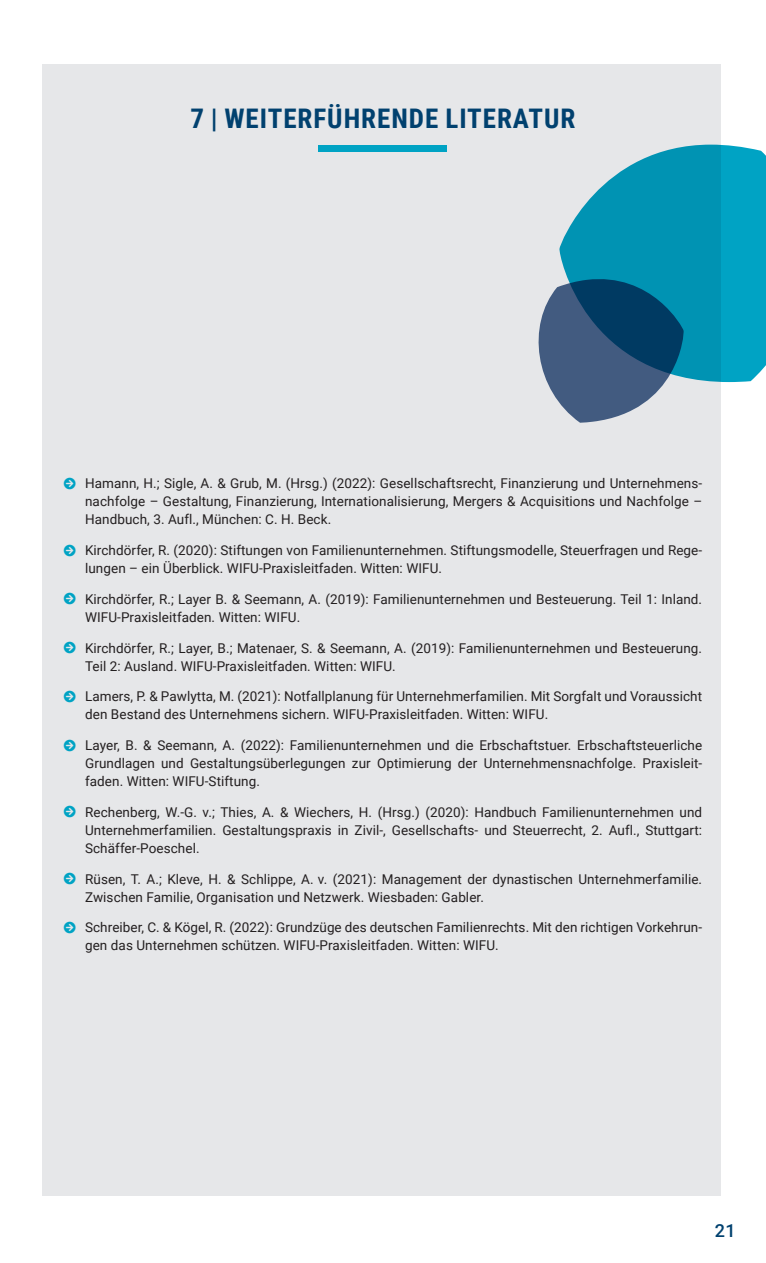
<style>
.page{position:relative;width:766px;height:1263px;background:#fff}
.page>*{position:absolute;margin:0;border:0;box-sizing:border-box;transform-origin:0 0}
.t1{font:700 27px "Roboto Condensed";letter-spacing:.035em;color:#01416f}
.t2{font:500 18px "Roboto";color:#01416f}
.t3{font:13.5px/18px "Roboto";letter-spacing:.005em;color:#231f20}
.s1{color:#00a3c4}
</style>
<div class="page">
<div style="left:43px;top:64px;width:678px;height:1131px;background:#e6e7e9"></div>
<div style="left:318px;top:145px;width:129px;height:7px;background:#00a3c4"></div>
<svg style="left:559px;top:145px;width:206px;height:237px;background:#1ea3bf"></svg>
<svg style="left:538px;top:272px;width:146px;height:151px"></svg>
<h1 class="t1" style="left:190px;top:99px;width:386px">7 | WEITERFÜHRENDE LITERATUR</h1>
<p class="t3" style="left:85px;top:474px;width:618px;text-align:justify;text-indent:-21px"><span class="s1">□●▼</span> Hamann, H.; Sigle, A. &amp; Grub, M. (Hrsg.) (2022): Gesellschaftsrecht, Finanzierung und Unternehmens&shy;nachfolge – Gestaltung, Finanzierung, Internationalisierung, Mergers &amp; Acquisitions und Nachfolge – Handbuch, 3. Aufl., München: C. H. Beck.</p>
<p class="t3" style="left:85px;top:541px;width:618px;text-indent:-21px"><span class="s1">□●▼</span> Kirchdörfer, R. (2020): Stiftungen von Familienunternehmen. Stiftungsmodelle, Steuerfragen und Rege&shy;lungen – ein Überblick. WIFU-Praxisleitfaden. Witten: WIFU.</p>
<p class="t3" style="left:85px;top:589px;width:618px;text-indent:-21px"><span class="s1">□●▼</span> Kirchdörfer, R.; Layer B. &amp; Seemann, A. (2019): Familienunternehmen und Besteuerung. Teil 1: Inland.<br>WIFU-Praxisleitfaden. Witten: WIFU.</p>
<p class="t3" style="left:85px;top:638px;width:618px;text-indent:-21px"><span class="s1">□●▼</span> Kirchdörfer, R.; Layer, B.; Matenaer, S. &amp; Seemann, A. (2019): Familienunternehmen und Besteuerung.<br>Teil 2: Ausland. WIFU-Praxisleitfaden. Witten: WIFU.</p>
<p class="t3" style="left:85px;top:687px;width:618px;text-indent:-21px"><span class="s1">□●▼</span> Lamers, P. &amp; Pawlytta, M. (2021): Notfallplanung für Unternehmerfamilien. Mit Sorgfalt und Voraussicht den Bestand des Unternehmens sichern. WIFU-Praxisleitfaden. Witten: WIFU.</p>
<p class="t3" style="left:85px;top:736px;width:618px;text-align:justify;text-indent:-21px"><span class="s1">□●▼</span> Layer, B. &amp; Seemann, A. (2022): Familienunternehmen und die Erbschaftstuer. Erbschaftsteuerliche Grundlagen und Gestaltungsüberlegungen zur Optimierung der Unternehmensnachfolge. Praxisleit&shy;faden. Witten: WIFU-Stiftung.</p>
<p class="t3" style="left:85px;top:802px;width:618px;text-align:justify;text-indent:-21px"><span class="s1">□●▼</span> Rechenberg, W.-G. v.; Thies, A. &amp; Wiechers, H. (Hrsg.) (2020): Handbuch Familienunternehmen und Unternehmerfamilien. Gestaltungspraxis in Zivil-, Gesellschafts- und Steuerrecht, 2. Aufl., Stuttgart:<br>Schäffer-Poeschel.</p>
<p class="t3" style="left:85px;top:869px;width:618px;text-indent:-21px"><span class="s1">□●▼</span> Rüsen, T. A.; Kleve, H. &amp; Schlippe, A. v. (2021): Management der dynastischen Unternehmerfamilie.<br>Zwischen Familie, Organisation und Netzwerk. Wiesbaden: Gabler.</p>
<p class="t3" style="left:85px;top:918px;width:618px;text-indent:-21px"><span class="s1">□●▼</span> Schreiber, C. &amp; Kögel, R. (2022): Grundzüge des deutschen Familienrechts. Mit den richtigen Vorkehrun&shy;gen das Unternehmen schützen. WIFU-Praxisleitfaden. Witten: WIFU.</p>
<h2 class="t2" style="left:714px;top:1218px;width:23px">21</h2>
</div>
